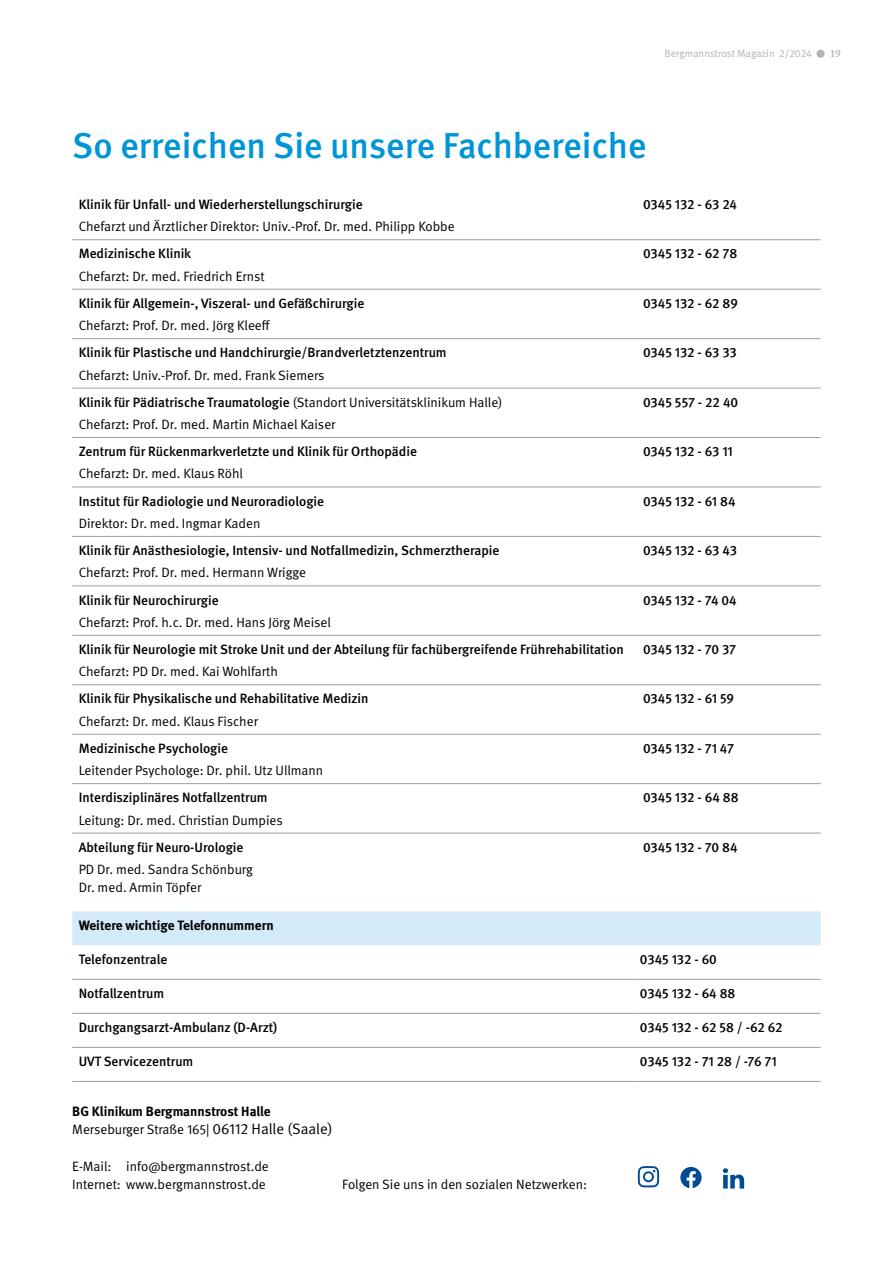
<style>
.page{position:relative;width:893px;height:1263px;background:#fff}
.page>*{position:absolute;margin:0;border:0;box-sizing:border-box;transform-origin:0 0}
.t1{font:500 36px "DGUV Meta";color:#0095d8}
.t2{font:500 13.5px "DGUV Meta";color:#000}
.t3{font:13.5px/18.1px "DGUV Meta";color:#000}
.t4{font:700 13.5px/18.1px "DGUV Meta";color:#000}
.t5{font:10.5px "DGUV Meta";letter-spacing:-.005em;color:#b1b3b4}
.t6{font:500 10.5px "DGUV Meta Serif";color:#b1b3b4}
.s1{font-weight:500}
.s2{font-weight:400}
.s3{font-weight:400;font-size:15px}
</style>
<div class="page">
<div style="left:816px;top:50px;width:9px;height:8px;background:#b1b3b4;border-radius:50%"></div>
<div style="left:72px;top:911px;width:749px;height:34px;background:#d4eaf8"></div>
<hr style="left:72px;top:979px;width:566px;height:1px;background:#9c9e9f">
<hr style="left:638px;top:979px;width:183px;height:1px;background:#9c9e9f">
<hr style="left:72px;top:1013px;width:566px;height:1px;background:#9c9e9f">
<hr style="left:638px;top:1013px;width:183px;height:1px;background:#9c9e9f">
<hr style="left:72px;top:1047px;width:566px;height:1px;background:#9c9e9f">
<hr style="left:638px;top:1047px;width:183px;height:1px;background:#9c9e9f">
<hr style="left:72px;top:1081px;width:566px;height:1px;background:#9c9e9f">
<hr style="left:638px;top:1081px;width:183px;height:1px;background:#9c9e9f">
<svg style="left:638px;top:1166px;width:21px;height:21px"></svg>
<svg style="left:680px;top:1167px;width:22px;height:21px"></svg>
<svg style="left:723px;top:1168px;width:21px;height:20px"></svg>
<hr style="left:72px;top:239px;width:569px;height:1px;background:#9c9e9f">
<hr style="left:641px;top:239px;width:180px;height:1px;background:#9c9e9f">
<hr style="left:72px;top:289px;width:569px;height:1px;background:#9c9e9f">
<hr style="left:641px;top:289px;width:180px;height:1px;background:#9c9e9f">
<hr style="left:72px;top:338px;width:569px;height:1px;background:#9c9e9f">
<hr style="left:641px;top:338px;width:180px;height:1px;background:#9c9e9f">
<hr style="left:72px;top:388px;width:569px;height:1px;background:#9c9e9f">
<hr style="left:641px;top:388px;width:180px;height:1px;background:#9c9e9f">
<hr style="left:72px;top:437px;width:569px;height:1px;background:#9c9e9f">
<hr style="left:641px;top:437px;width:180px;height:1px;background:#9c9e9f">
<hr style="left:72px;top:487px;width:569px;height:1px;background:#9c9e9f">
<hr style="left:641px;top:487px;width:180px;height:1px;background:#9c9e9f">
<hr style="left:72px;top:536px;width:569px;height:1px;background:#9c9e9f">
<hr style="left:641px;top:536px;width:180px;height:1px;background:#9c9e9f">
<hr style="left:72px;top:585px;width:569px;height:1px;background:#9c9e9f">
<hr style="left:641px;top:585px;width:180px;height:1px;background:#9c9e9f">
<hr style="left:72px;top:635px;width:569px;height:1px;background:#9c9e9f">
<hr style="left:641px;top:635px;width:180px;height:1px;background:#9c9e9f">
<hr style="left:72px;top:833px;width:569px;height:1px;background:#9c9e9f">
<hr style="left:641px;top:833px;width:180px;height:1px;background:#9c9e9f">
<hr style="left:72px;top:684px;width:569px;height:1px;background:#9c9e9f">
<hr style="left:641px;top:684px;width:180px;height:1px;background:#9c9e9f">
<hr style="left:72px;top:734px;width:569px;height:1px;background:#9c9e9f">
<hr style="left:641px;top:734px;width:180px;height:1px;background:#9c9e9f">
<hr style="left:72px;top:783px;width:569px;height:1px;background:#9c9e9f">
<hr style="left:641px;top:783px;width:180px;height:1px;background:#9c9e9f">
<p class="t5" style="left:665px;top:47px;width:149px">Bergmannstrost Magazin 2/2024</p>
<p class="t6" style="left:831px;top:47px;width:12px">19</p>
<h1 class="t1" style="left:72px;top:125px;width:576px">So erreichen Sie unsere Fachbereiche</h1>
<p class="t2" style="left:79px;top:196px;width:286px">Klinik für Unfall- und Wiederherstellungschirurgie</p>
<p class="t3" style="left:79px;top:218px;width:377px">Chefarzt und Ärztlicher Direktor: Univ.-Prof. Dr. med. Philipp Kobbe</p>
<p class="t2" style="left:643px;top:196px;width:95px">0345 132 - 63 24</p>
<p class="t2" style="left:79px;top:246px;width:114px">Medizinische Klinik</p>
<p class="t3" style="left:79px;top:267px;width:188px">Chefarzt: Dr. med. Friedrich Ernst</p>
<p class="t2" style="left:643px;top:246px;width:96px">0345 132 - 62 78</p>
<p class="t2" style="left:79px;top:295px;width:287px">Klinik für Allgemein-, Viszeral- und Gefäßchirurgie</p>
<p class="t3" style="left:79px;top:317px;width:193px">Chefarzt: Prof. Dr. med. Jörg Kleeff</p>
<p class="t2" style="left:643px;top:295px;width:96px">0345 132 - 62 89</p>
<p class="t2" style="left:79px;top:345px;width:369px">Klinik für Plastische und Handchirurgie/Brandverletztenzentrum</p>
<p class="t3" style="left:79px;top:366px;width:247px">Chefarzt: Univ.-Prof. Dr. med. Frank Siemers</p>
<p class="t2" style="left:643px;top:345px;width:95px">0345 132 - 63 33</p>
<p class="t3" style="left:79px;top:391px;width:425px;line-height:22.2px"><span class="s1">Klinik für Pädiatrische Traumatologie</span> (Standort Universitätsklinikum Halle)<br>Chefarzt: Prof. Dr. med. Martin Michael Kaiser</p>
<p class="t2" style="left:643px;top:394px;width:96px">0345 557 - 22 40</p>
<p class="t2" style="left:79px;top:444px;width:340px">Zentrum für Rückenmarkverletzte und Klinik für Orthopädie</p>
<p class="t3" style="left:79px;top:465px;width:166px">Chefarzt: Dr. med. Klaus Röhl</p>
<p class="t2" style="left:643px;top:444px;width:91px">0345 132 - 63 11</p>
<p class="t2" style="left:79px;top:493px;width:247px">Institut für Radiologie und Neuroradiologie</p>
<p class="t3" style="left:79px;top:514px;width:183px">Direktor: Dr. med. Ingmar Kaden</p>
<p class="t2" style="left:643px;top:493px;width:94px">0345 132 - 61 84</p>
<p class="t2" style="left:79px;top:543px;width:422px">Klinik für Anästhesiologie, Intensiv- und Notfallmedizin, Schmerztherapie</p>
<p class="t3" style="left:79px;top:564px;width:229px">Chefarzt: Prof. Dr. med. Hermann Wrigge</p>
<p class="t2" style="left:643px;top:543px;width:95px">0345 132 - 63 43</p>
<p class="t2" style="left:79px;top:592px;width:142px">Klinik für Neurochirurgie</p>
<p class="t3" style="left:79px;top:613px;width:254px">Chefarzt: Prof. h.c. Dr. med. Hans Jörg Meisel</p>
<p class="t2" style="left:643px;top:592px;width:95px">0345 132 - 74 04</p>
<p class="t2" style="left:79px;top:641px;width:547px">Klinik für Neurologie mit Stroke Unit und der Abteilung für fachübergreifende Frührehabilitation</p>
<p class="t3" style="left:79px;top:663px;width:201px">Chefarzt: PD Dr. med. Kai Wohlfarth</p>
<p class="t2" style="left:643px;top:641px;width:94px">0345 132 - 70 37</p>
<p class="t2" style="left:79px;top:691px;width:291px">Klinik für Physikalische und Rehabilitative Medizin</p>
<p class="t3" style="left:79px;top:712px;width:181px">Chefarzt: Dr. med. Klaus Fischer</p>
<p class="t2" style="left:643px;top:691px;width:92px">0345 132 - 61 59</p>
<p class="t2" style="left:79px;top:740px;width:151px">Medizinische Psychologie</p>
<p class="t3" style="left:79px;top:762px;width:246px">Leitender Psychologe: Dr. phil. Utz Ullmann</p>
<p class="t2" style="left:643px;top:740px;width:92px">0345 132 - 71 47</p>
<p class="t2" style="left:79px;top:790px;width:191px">Interdisziplinäres Notfallzentrum</p>
<p class="t3" style="left:79px;top:811px;width:206px">Leitung: Dr. med. Christian Dumpies</p>
<p class="t2" style="left:643px;top:790px;width:97px">0345 132 - 64 88</p>
<p class="t2" style="left:79px;top:839px;width:166px">Abteilung für Neuro-Urologie</p>
<p class="t3" style="left:79px;top:861px;width:176px">PD Dr. med. Sandra Schönburg<br>Dr. med. Armin Töpfer</p>
<p class="t2" style="left:643px;top:839px;width:96px">0345 132 - 70 84</p>
<p class="t4" style="left:79px;top:917px;width:197px">Weitere wichtige Telefonnummern</p>
<p class="t2" style="left:79px;top:951px;width:90px">Telefonzentrale</p>
<p class="t2" style="left:640px;top:951px;width:79px">0345 132 - 60</p>
<p class="t2" style="left:79px;top:985px;width:87px">Notfallzentrum</p>
<p class="t2" style="left:640px;top:985px;width:97px">0345 132 - 64 88</p>
<p class="t2" style="left:79px;top:1019px;width:200px">Durchgangsarzt-Ambulanz (D-Arzt)</p>
<p class="t2" style="left:640px;top:1019px;width:144px">0345 132 - 62 58 / -62 62</p>
<p class="t2" style="left:79px;top:1053px;width:116px">UVT Servicezentrum</p>
<p class="t2" style="left:640px;top:1053px;width:138px">0345 132 - 71 28 / -76 71</p>
<p class="t4" style="left:72px;top:1103px;width:262px">BG Klinikum Bergmannstrost Halle<br><span class="s2">Merseburger Straße 165|</span> <span class="s3">06112 Halle (Saale)</span></p>
<p class="t3" style="left:72px;top:1157px;width:198px">E-Mail: info@bergmannstrost.de<br>Internet: www.bergmannstrost.de</p>
<p class="t3" style="left:342px;top:1175px;width:246px">Folgen Sie uns in den sozialen Netzwerken:</p>
</div>
